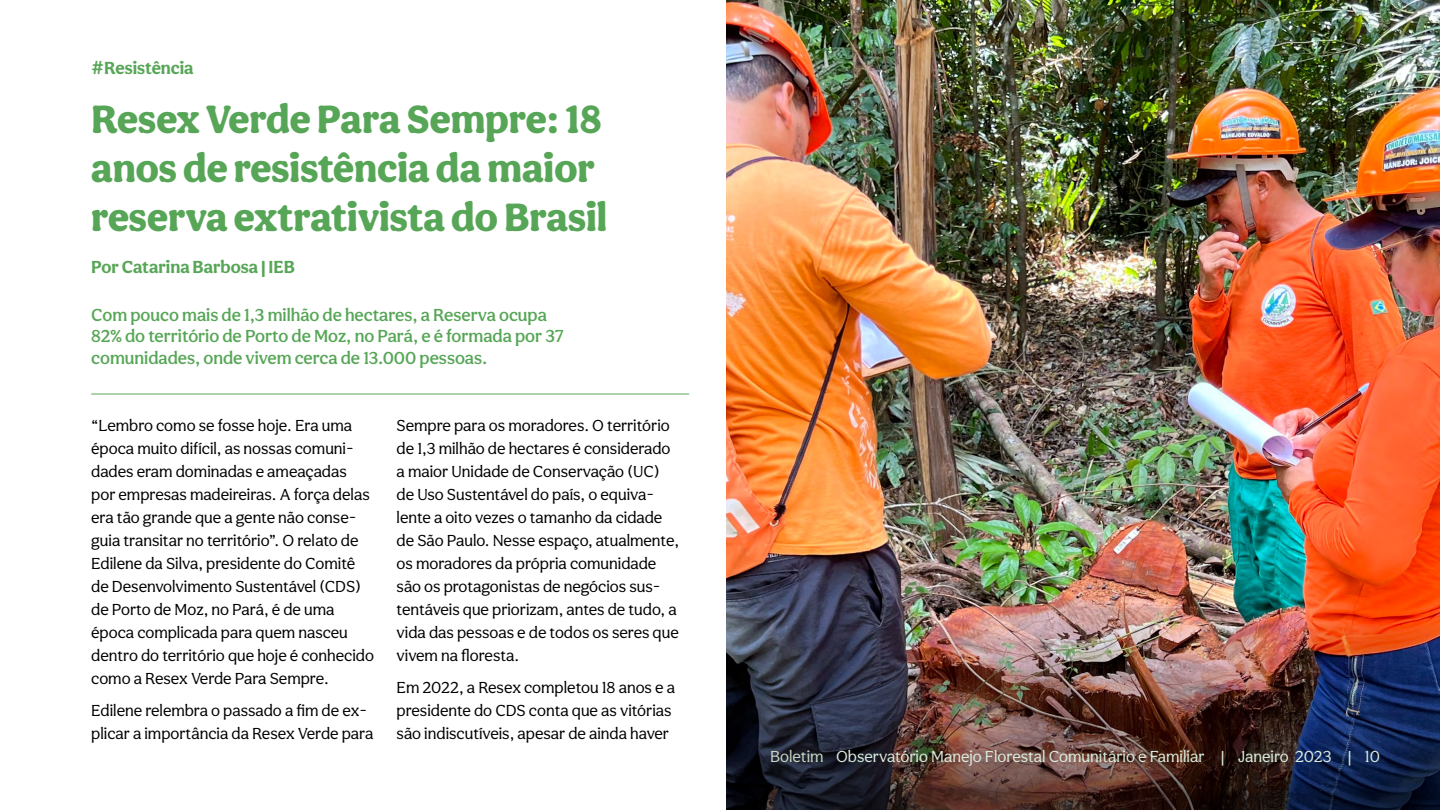
<style>
.page{position:relative;width:1440px;height:810px;background:#fff}
.page>*{position:absolute;margin:0;border:0;box-sizing:border-box;transform-origin:0 0}
.Title_2{font:900 40.72px/48.9px "Aesthet Nova";color:#57a657}
.Subtítulo{font:500 18px/21.6px "Aesthet Nova";color:#57a657}
.Subtítulo-2{font:700 18px "Aesthet Nova";color:#57a657}
.t1{font:16.5px/23px "Aesthet Nova";color:#000}
.t2{font:16.5px "Aesthet Nova";color:#daecdd}
.s1{color:#c9d5bf}
</style>
<div class="page">
<img style="left:727px;top:0;width:713px;height:600px">
<img style="left:727px;top:600px;width:713px;height:210px">
<hr style="left:92px;top:394px;width:597px;height:1px;background:#57a657">
<p class="Subtítulo-2" style="left:91px;top:57px;width:104px">#Resistência</p>
<p class="Title_2" style="left:91px;top:94px;width:518px">Resex Verde Para Sempre: 18 anos de resistência da maior reserva extrativista do Brasil</p>
<p class="Subtítulo-2" style="left:91px;top:256px;width:205px">Por Catarina Barbosa | IEB</p>
<p class="Subtítulo" style="left:91px;top:304px;width:474px">Com pouco mais de 1,3 milhão de hectares, a Reserva ocupa<br>82% do território de Porto de Moz, no Pará, e é formada por 37 comunidades, onde vivem cerca de 13.000 pessoas.</p>
<p class="t1" style="left:91px;top:413px;width:284px">“Lembro como se fosse hoje. Era uma época muito difícil, as nossas comuni&shy;dades eram dominadas e ameaçadas por empresas madeireiras. A força delas era tão grande que a gente não conse&shy;guia transitar no território”. O relato de Edilene da Silva, presidente do Comitê de Desenvolvimento Sustentável (CDS) de Porto de Moz, no Pará, é de uma época complicada para quem nasceu dentro do território que hoje é conhecido como a Resex Verde Para Sempre.</p>
<p class="t1" style="left:91px;top:698px;width:284px">Edilene relembra o passado a fim de ex&shy;plicar a importância da Resex Verde para</p>
<p class="t1" style="left:397px;top:413px;width:284px">Sempre para os moradores. O território de 1,3 milhão de hectares é considerado a maior Unidade de Conservação (UC) de Uso Sustentável do país, o equiva&shy;lente a oito vezes o tamanho da cidade de São Paulo. Nesse espaço, atualmente, os moradores da própria comunidade são os protagonistas de negócios sus&shy;tentáveis que priorizam, antes de tudo, a vida das pessoas e de todos os seres que vivem na floresta.</p>
<p class="t1" style="left:397px;top:675px;width:280px">Em 2022, a Resex completou 18 anos e a presidente do CDS conta que as vitórias são indiscutíveis, apesar de ainda haver</p>
<p class="t2" style="left:770px;top:747px;width:611px"><span class="s1">Boletim</span> Observatório Manejo Florestal Comunitário e Familiar | Janeiro 2023 | 10</p>
</div>
